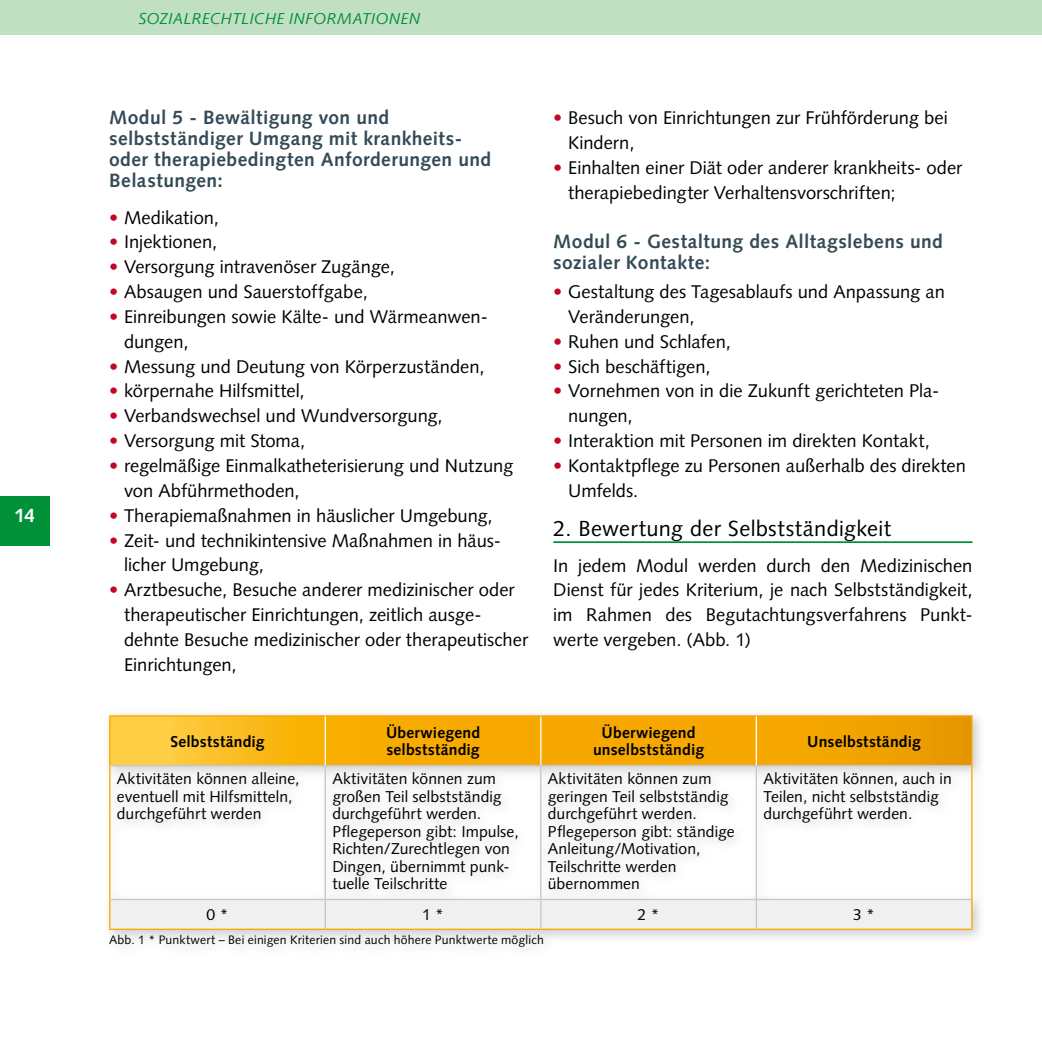
<style>
.page{position:relative;width:1042px;height:1042px;background:#fff}
.page>*{position:absolute;margin:0;border:0;box-sizing:border-box;transform-origin:0 0}
.t1{font:21.88px "Syntax LT Std";letter-spacing:.015em;color:#000}
.t2{font:700 19.25px/21px "Syntax LT Std";letter-spacing:.02em;color:#344b57}
.t3{font:700 19.25px "Syntax LT Std";color:#fff}
.t4{font:18.38px/24.8px "Syntax LT Std";color:#000}
.t5{font:15.75px/17.5px "Syntax LT Std";letter-spacing:.005em;color:#000}
.t6{font:700 15.75px/17.5px "Syntax LT Std";letter-spacing:.01em;color:#000}
.t7{font:italic 15.75px "Syntax LT Std";letter-spacing:.015em;color:#009037}
.t8{font:12.25px "Syntax LT Std";letter-spacing:.015em;color:#000}
.s1{color:#c40525}
</style>
<div class="page">
<div style="left:0;top:496px;width:50px;height:50px;background:#009037"></div>
<div style="left:0;top:0;width:1042px;height:35px;background:#c1dfc2"></div>
<div style="left:102px;top:708px;width:884px;height:252px;background:#000;opacity:.2"></div>
<svg style="left:110px;top:716px;width:861px;height:49px;background:#f6ad0a"></svg>
<hr style="left:109px;top:715px;width:216px;height:1px;background:#f7a800">
<hr style="left:109px;top:716px;width:1px;height:49px;background:#f7a800">
<hr style="left:325px;top:715px;width:216px;height:1px;background:#f7a800">
<hr style="left:541px;top:715px;width:215px;height:1px;background:#f7a800">
<hr style="left:756px;top:715px;width:216px;height:1px;background:#f7a800">
<hr style="left:971px;top:716px;width:1px;height:49px;background:#f7a800">
<hr style="left:109px;top:765px;width:1px;height:134px;background:#f7a800">
<hr style="left:971px;top:765px;width:1px;height:134px;background:#f7a800">
<hr style="left:109px;top:928px;width:216px;height:2px;background:#f7a800">
<hr style="left:325px;top:928px;width:216px;height:2px;background:#f7a800">
<hr style="left:541px;top:928px;width:215px;height:2px;background:#f7a800">
<hr style="left:756px;top:928px;width:216px;height:2px;background:#f7a800">
<hr style="left:110px;top:765px;width:215px;height:1px;background:#c6c7c8">
<hr style="left:325px;top:765px;width:216px;height:1px;background:#c6c7c8">
<hr style="left:325px;top:766px;width:1px;height:133px;background:#c6c7c8">
<hr style="left:541px;top:765px;width:215px;height:1px;background:#c6c7c8">
<hr style="left:540px;top:766px;width:1px;height:133px;background:#c6c7c8">
<hr style="left:756px;top:765px;width:215px;height:1px;background:#c6c7c8">
<hr style="left:756px;top:766px;width:1px;height:133px;background:#c6c7c8">
<svg style="left:109px;top:899px;width:863px;height:30px"></svg>
<hr style="left:325px;top:716px;width:1px;height:49px;background:#fff">
<hr style="left:540px;top:716px;width:1px;height:49px;background:#fff">
<hr style="left:756px;top:716px;width:1px;height:49px;background:#fff">
<hr style="left:553px;top:541px;width:419px;height:2px;background:#009037">
<p class="t3" style="left:14px;top:504px;width:22px">14</p>
<p class="t7" style="left:139px;top:9px;width:283px">SOZIALRECHTLICHE INFORMATIONEN</p>
<p class="t2" style="left:109px;top:107px;width:384px">Modul 5 - Bewältigung von und selbstständiger Umgang mit krankheits&shy;oder therapiebedingten Anforderungen und<br>Belastungen:</p>
<p class="t4" style="left:109px;top:205px;width:111px"><span class="s1">•</span> Medikation,</p>
<p class="t4" style="left:109px;top:230px;width:110px"><span class="s1">•</span> Injektionen,</p>
<p class="t4" style="left:109px;top:254px;width:287px"><span class="s1">•</span> Versorgung intravenöser Zugänge,</p>
<p class="t4" style="left:109px;top:279px;width:260px"><span class="s1">•</span> Absaugen und Sauerstoffgabe,</p>
<p class="t4" style="left:124px;top:304px;width:365px;text-indent:-15px"><span class="s1">•</span> Einreibungen sowie Kälte- und Wärmeanwen&shy;dungen,</p>
<p class="t4" style="left:109px;top:354px;width:377px"><span class="s1">•</span> Messung und Deutung von Körperzuständen,</p>
<p class="t4" style="left:109px;top:379px;width:197px"><span class="s1">•</span> körpernahe Hilfsmittel,</p>
<p class="t4" style="left:109px;top:403px;width:335px"><span class="s1">•</span> Verbandswechsel und Wundversorgung,</p>
<p class="t4" style="left:109px;top:428px;width:198px"><span class="s1">•</span> Versorgung mit Stoma,</p>
<p class="t4" style="left:124px;top:453px;width:391px;text-indent:-15px"><span class="s1">•</span> regelmäßige Einmalkatheterisierung und Nutzung von Abführmethoden,</p>
<p class="t4" style="left:109px;top:503px;width:385px"><span class="s1">•</span> Therapiemaßnahmen in häuslicher Umgebung,</p>
<p class="t4" style="left:124px;top:528px;width:378px;text-indent:-15px"><span class="s1">•</span> Zeit- und technikintensive Maßnahmen in häus&shy;licher Umgebung,</p>
<p class="t4" style="left:124px;top:577px;width:405px;text-indent:-15px"><span class="s1">•</span> Arztbesuche, Besuche anderer medizinischer oder therapeutischer Einrichtungen, zeitlich ausge&shy;dehnte Besuche medizinischer oder therapeutischer Einrichtungen,</p>
<p class="t4" style="left:568px;top:105px;width:381px;text-indent:-15px"><span class="s1">•</span> Besuch von Einrichtungen zur Frühförderung bei<br>Kindern,</p>
<p class="t4" style="left:568px;top:155px;width:396px;text-indent:-15px"><span class="s1">•</span> Einhalten einer Diät oder anderer krankheits- oder therapiebedingter Verhaltensvorschriften;</p>
<p class="t2" style="left:553px;top:231px;width:391px">Modul 6 - Gestaltung des Alltagslebens und sozialer Kontakte:</p>
<p class="t4" style="left:568px;top:279px;width:378px;text-indent:-15px"><span class="s1">•</span> Gestaltung des Tagesablaufs und Anpassung an<br>Veränderungen,</p>
<p class="t4" style="left:553px;top:329px;width:179px"><span class="s1">•</span> Ruhen und Schlafen,</p>
<p class="t4" style="left:553px;top:354px;width:159px"><span class="s1">•</span> Sich beschäftigen,</p>
<p class="t4" style="left:568px;top:379px;width:373px;text-indent:-15px"><span class="s1">•</span> Vornehmen von in die Zukunft gerichteten Pla&shy;nungen,</p>
<p class="t4" style="left:553px;top:428px;width:378px"><span class="s1">•</span> Interaktion mit Personen im direkten Kontakt,</p>
<p class="t4" style="left:568px;top:453px;width:399px;text-indent:-15px"><span class="s1">•</span> Kontaktpflege zu Personen außerhalb des direkten<br>Umfelds.</p>
<p class="t1" style="left:553px;top:516px;width:339px">2. Bewertung der Selbstständigkeit</p>
<p class="t4" style="left:553px;top:553px;width:421px;text-align:justify">In jedem Modul werden durch den Medizinischen Dienst für jedes Kriterium, je nach Selbstständigkeit, im Rahmen des Begutachtungsverfahrens Punkt&shy;werte vergeben. (Abb. 1)</p>
<p class="t6" style="left:170px;top:732px;width:96px">Selbstständig</p>
<p class="t6" style="left:386px;top:724px;width:96px">Überwiegend selbstständig</p>
<p class="t6" style="left:593px;top:724px;width:113px;text-align:center">Überwiegend unselbstständig</p>
<p class="t6" style="left:807px;top:732px;width:115px">Unselbstständig</p>
<p class="t5" style="left:117px;top:770px;width:184px">Aktivitäten können alleine, eventuell mit Hilfsmitteln, durchgeführt werden</p>
<p class="t5" style="left:332px;top:770px;width:188px">Aktivitäten können zum großen Teil selbstständig durchgeführt werden.<br>Pflegeperson gibt: Impulse,<br>Richten/Zurechtlegen von<br>Dingen, übernimmt punk&shy;tuelle Teilschritte</p>
<p class="t5" style="left:548px;top:770px;width:188px">Aktivitäten können zum geringen Teil selbstständig durchgeführt werden.<br>Pflegeperson gibt: ständige<br>Anleitung/Motivation,<br>Teilschritte werden übernommen</p>
<p class="t5" style="left:763px;top:770px;width:190px">Aktivitäten können, auch in<br>Teilen, nicht selbstständig durchgeführt werden.</p>
<p class="t5" style="left:207px;top:906px;width:23px">0 *</p>
<p class="t5" style="left:422px;top:906px;width:23px">1 *</p>
<p class="t5" style="left:637px;top:906px;width:23px">2 *</p>
<p class="t5" style="left:853px;top:906px;width:23px">3 *</p>
<p class="t8" style="left:109px;top:932px;width:436px">Abb. 1 * Punktwert – Bei einigen Kriterien sind auch höhere Punktwerte möglich</p>
</div>
